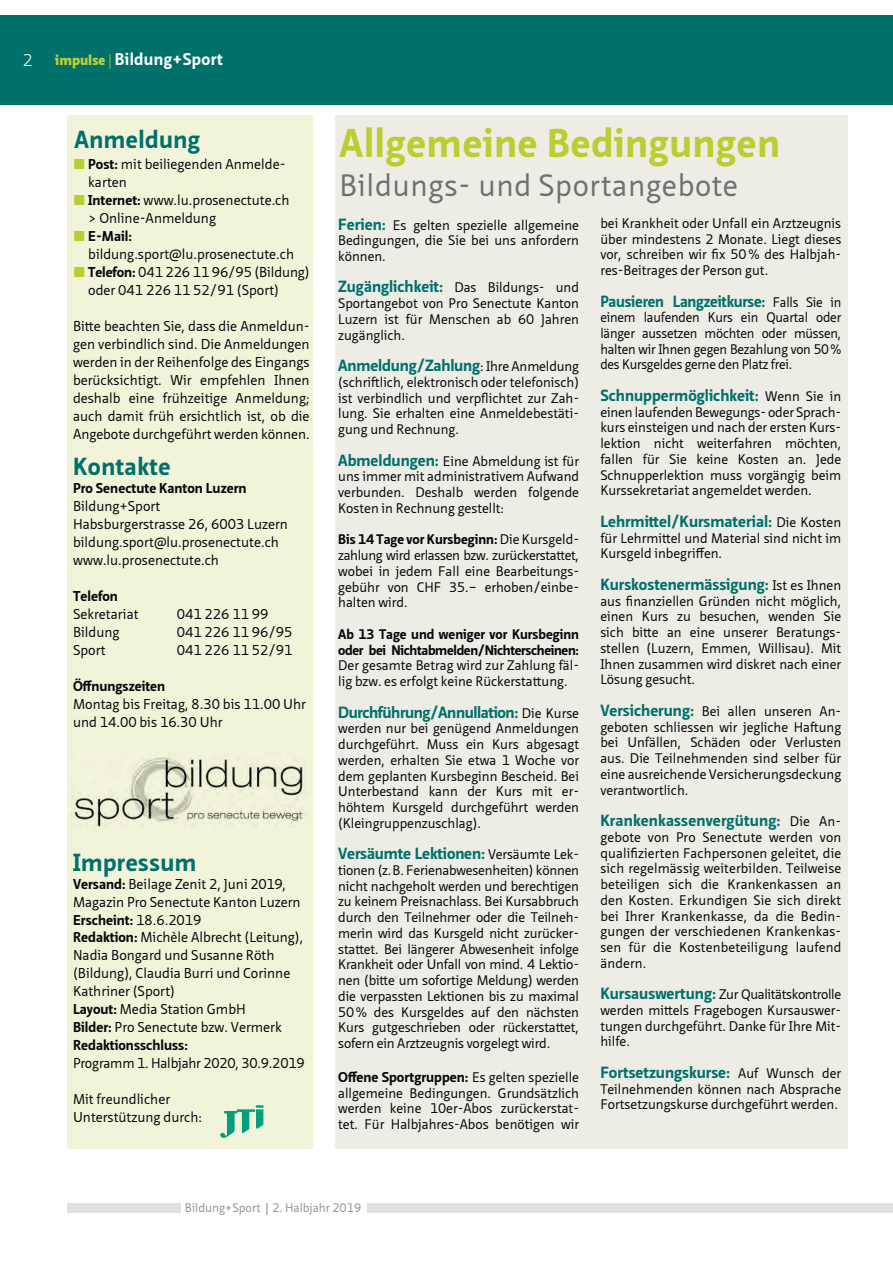
<style>
.page{position:relative;width:893px;height:1263px;background:#fff}
.page>*{position:absolute;margin:0;border:0;box-sizing:border-box;transform-origin:0 0}
.t1{font:700 39px "Neue Sans Pro";letter-spacing:.02em;color:#bccd31}
.t2{font:30px "Neue Sans Pro";letter-spacing:.02em;color:#707072}
.t3{font:700 24px "Neue Sans Pro";letter-spacing:.02em;color:#00706b}
.t4{font:700 16.5px "Neue Sans Pro";letter-spacing:.02em;color:#fff}
.t5{font:300 16.5px "Neue Sans Pro";color:#fff}
.t6{font:700 15.75px "Neue Sans Pro";color:#00706b}
.t7{font:700 15.75px "Neue Sans Pro";letter-spacing:-.025em;color:#00706b}
.t8{font:13.8px/18px "Neue Sans Pro";color:#040809}
.t9{font:700 13.8px "Neue Sans Pro";color:#040809}
.t10{font:13.5px/15.8px "Neue Sans Pro";color:#040809;text-align:justify}
.t11{font:700 13.5px/15.8px "Neue Sans Pro";letter-spacing:-.025em;color:#040809}
.t12{font:12px "Neue Sans Pro";color:#919294}
.s1{font-weight:900;font-size:13.8px;color:#bccd31}
.s2{font-weight:300;font-size:13.8px;color:#bccd31}
.s3{font-weight:700}
.s4{font-weight:400;font-size:13.5px;color:#040809}
.s5{font-weight:700;font-size:15.75px;color:#00706b}
.s6{font-weight:400;font-size:13.5px}
.s7{font-weight:300;font-size:11.4px;color:#57585a}
</style>
<div class="page">
<div style="left:367px;top:1203px;width:526px;height:9px;background:#e0e0e1"></div>
<div style="left:67px;top:1203px;width:114px;height:9px;background:#e0e0e1"></div>
<div style="left:67px;top:115px;width:246px;height:1034px;background:#f2f4da"></div>
<div style="left:0;top:15px;width:893px;height:90px;background:#00706b"></div>
<div style="left:335px;top:115px;width:513px;height:1034px;background:#edece5"></div>
<svg style="left:220px;top:1105px;width:44px;height:33px"></svg>
<img style="left:71px;top:757px;width:234px;height:71px">
<p class="t5" style="left:23px;top:51px;width:11px">2</p>
<p class="t4" style="left:55px;top:52px;width:169px"><span class="s1">impulse</span> <span class="s2">|</span> Bildung+Sport</p>
<h3 class="t3" style="left:74px;top:129px;width:127px">Anmeldung</h3>
<h1 class="t1" style="left:340px;top:127px;width:442px">Allgemeine Bedingungen</h1>
<h2 class="t2" style="left:340px;top:173px;width:400px">Bildungs- und Sportangebote</h2>
<p class="t8" style="left:88px;top:156px;width:203px"><span class="s3">Post:</span> mit beiliegenden Anmelde&shy;karten<br><span class="s3">Internet:</span> www.lu.prosenectute.ch &gt; Online-Anmeldung</p>
<p class="t9" style="left:88px;top:230px;width:45px">E-Mail:</p>
<p class="t8" style="left:88px;top:246px;width:223px">bildung.sport@lu.prosenectute.ch<br><span class="s3">Telefon:</span> 041 226 11 96/95 (Bildung) oder 041 226 11 52/91 (Sport)</p>
<p class="t8" style="left:73px;top:318px;width:238px;text-align:justify">Bitte beachten Sie, dass die Anmeldun&shy;gen verbindlich sind. Die Anmeldungen werden in der Reihenfolge des Eingangs berücksichtigt. Wir empfehlen Ihnen deshalb eine frühzeitige Anmeldung; auch damit früh ersichtlich ist, ob die Angebote durchgeführt werden können.</p>
<h3 class="t3" style="left:73px;top:456px;width:99px">Kontakte</h3>
<p class="t9" style="left:73px;top:482px;width:175px">Pro Senectute Kanton Luzern</p>
<p class="t8" style="left:73px;top:498px;width:216px">Bildung+Sport<br>Habsburgerstrasse 26, 6003 Luzern bildung.sport@lu.prosenectute.ch www.lu.prosenectute.ch</p>
<p class="t9" style="left:73px;top:590px;width:46px">Telefon</p>
<p class="t8" style="left:73px;top:606px;width:67px">Sekretariat</p>
<p class="t8" style="left:177px;top:606px;width:93px">041 226 11 99</p>
<p class="t8" style="left:73px;top:624px;width:48px">Bildung</p>
<p class="t8" style="left:177px;top:624px;width:117px">041 226 11 96/95</p>
<p class="t8" style="left:73px;top:642px;width:34px">Sport</p>
<p class="t8" style="left:177px;top:642px;width:117px">041 226 11 52/91</p>
<p class="t9" style="left:73px;top:680px;width:94px">Öffnungszeiten</p>
<p class="t8" style="left:73px;top:696px;width:234px">Montag bis Freitag, 8.30 bis 11.00 Uhr und 14.00 bis 16.30 Uhr</p>
<p class="t10" style="left:600px;top:216px;width:242px">bei Krankheit oder Unfall ein Arztzeugnis über mindestens 2 Monate. Liegt dieses vor, schreiben wir fix 50 % des Halbjah&shy;res-Beitrages der Person gut.</p>
<p class="t6" style="left:600px;top:294px;width:242px">Pausieren Langzeitkurse: <span class="s4">Falls Sie in</span></p>
<p class="t10" style="left:600px;top:311px;width:242px">einem laufenden Kurs ein Quartal oder länger aussetzen möchten oder müssen, halten wir Ihnen gegen Bezahlung von 50 % des Kursgeldes gerne den Platz frei.</p>
<p class="t6" style="left:600px;top:389px;width:242px">Schnuppermöglichkeit: <span class="s4">Wenn Sie in</span></p>
<p class="t10" style="left:600px;top:405px;width:242px">einen laufenden Bewegungs- oder Sprach&shy;kurs einsteigen und nach der ersten Kurs&shy;lektion nicht weiterfahren möchten, fallen für Sie keine Kosten an. Jede Schnupperlektion muss vorgängig beim Kurssekretariat angemeldet werden.</p>
<p class="t6" style="left:600px;top:515px;width:242px">Lehrmittel/Kursmaterial: <span class="s4">Die Kosten</span></p>
<p class="t10" style="left:600px;top:531px;width:242px">für Lehrmittel und Material sind nicht im<br>Kursgeld inbegriffen.</p>
<p class="t6" style="left:600px;top:578px;width:242px">Kurskostenermässigung: <span class="s4">Ist es Ihnen</span></p>
<p class="t10" style="left:600px;top:594px;width:242px">aus finanziellen Gründen nicht möglich, einen Kurs zu besuchen, wenden Sie sich bitte an eine unserer Beratungs&shy;stellen (Luzern, Emmen, Willisau). Mit Ihnen zusammen wird diskret nach einer Lösung gesucht.</p>
<p class="t10" style="left:600px;top:704px;width:242px"><span class="s5">Versicherung:</span> Bei allen unseren An&shy;geboten schliessen wir jegliche Haftung bei Unfällen, Schäden oder Verlusten aus. Die Teilnehmenden sind selber für eine ausreichende Versicherungsdeckung verantwortlich.</p>
<p class="t6" style="left:600px;top:814px;width:242px">Krankenkassenvergütung: <span class="s4">Die An-</span></p>
<p class="t10" style="left:600px;top:830px;width:242px">gebote von Pro Senectute werden von qualifizierten Fachpersonen geleitet, die sich regelmässig weiterbilden. Teilweise beteiligen sich die Krankenkassen an den Kosten. Erkundigen Sie sich direkt bei Ihrer Krankenkasse, da die Bedin&shy;gungen der verschiedenen Krankenkas&shy;sen für die Kostenbeteiligung laufend ändern.</p>
<p class="t10" style="left:600px;top:988px;width:242px"><span class="s5">Kursauswertung:</span> Zur Qualitätskontrolle werden mittels Fragebogen Kursauswer&shy;tungen durchgeführt. Danke für Ihre Mit&shy;hilfe.</p>
<p class="t6" style="left:600px;top:1066px;width:242px">Fortsetzungskurse: <span class="s4">Auf Wunsch der</span></p>
<p class="t10" style="left:600px;top:1082px;width:242px">Teilnehmenden können nach Absprache<br>Fortsetzungskurse durchgeführt werden.</p>
<p class="t10" style="left:338px;top:218px;width:242px"><span class="s5">Ferien:</span> Es gelten spezielle allgemeine Bedingungen, die Sie bei uns anfordern können.</p>
<p class="t6" style="left:338px;top:280px;width:242px">Zugänglichkeit: <span class="s4">Das Bildungs- und</span></p>
<p class="t10" style="left:338px;top:297px;width:242px">Sportangebot von Pro Senectute Kanton Luzern ist für Menschen ab 60 Jahren zugänglich.</p>
<p class="t6" style="left:338px;top:359px;width:242px">Anmeldung/Zahlung<span class="s4">: Ihre Anmeldung</span></p>
<p class="t10" style="left:338px;top:375px;width:242px">(schriftlich, elektronisch oder telefonisch) ist verbindlich und verpflichtet zur Zah&shy;lung. Sie erhalten eine Anmeldebestäti&shy;gung und Rechnung.</p>
<p class="t10" style="left:338px;top:454px;width:242px"><span class="s5">Abmeldungen:</span> Eine Abmeldung ist für uns immer mit administrativem Aufwand verbunden. Deshalb werden folgende Kosten in Rechnung gestellt:</p>
<p class="t10" style="left:338px;top:533px;width:242px"><span class="s3">Bis 14 Tage vor Kursbeginn:</span> Die Kursgeld&shy;zahlung wird erlassen bzw. zurückerstattet, wobei in jedem Fall eine Bearbeitungs&shy;gebühr von CHF 35.– erhoben/einbe&shy;halten wird.</p>
<p class="t11" style="left:338px;top:627px;width:242px">Ab 13 Tage und weniger vor Kursbeginn oder bei Nichtabmelden/Nichterscheinen:</p>
<p class="t10" style="left:338px;top:659px;width:242px">Der gesamte Betrag wird zur Zahlung fäl&shy;lig bzw. es erfolgt keine Rückerstattung.</p>
<p class="t7" style="left:338px;top:705px;width:242px">Durchführung/Annullation: <span class="s4">Die Kurse</span></p>
<p class="t10" style="left:338px;top:722px;width:242px">werden nur bei genügend Anmeldungen durchgeführt. Muss ein Kurs abgesagt werden, erhalten Sie etwa 1 Woche vor dem geplanten Kursbeginn Bescheid. Bei Unterbestand kann der Kurs mit er&shy;höhtem Kursgeld durchgeführt werden (Kleingruppenzuschlag).</p>
<p class="t6" style="left:338px;top:847px;width:242px">Versäumte Lektionen: <span class="s4">Versäumte Lek-</span></p>
<p class="t10" style="left:338px;top:863px;width:242px">tionen (z. B. Ferienabwesenheiten) können nicht nachgeholt werden und berechtigen zu keinem Preisnachlass. Bei Kursabbruch durch den Teilnehmer oder die Teilneh&shy;merin wird das Kursgeld nicht zurücker&shy;stattet. Bei längerer Abwesenheit infolge Krankheit oder Unfall von mind. 4 Lektio&shy;nen (bitte um sofortige Meldung) werden die verpassten Lektionen bis zu maximal 50 % des Kursgeldes auf den nächsten Kurs gutgeschrieben oder rückerstattet, sofern ein Arztzeugnis vorgelegt wird.</p>
<p class="t9" style="left:338px;top:1071px;width:242px">Offene Sportgruppen: <span class="s6">Es gelten spezielle</span></p>
<p class="t10" style="left:338px;top:1086px;width:242px">allgemeine Bedingungen. Grundsätzlich werden keine 10er-Abos zurückerstat&shy;tet. Für Halbjahres-Abos benötigen wir</p>
<h3 class="t3" style="left:73px;top:852px;width:125px">Impressum</h3>
<p class="t8" style="left:73px;top:876px;width:232px"><span class="s3">Versand:</span> Beilage Zenit 2, Juni 2019,<br>Magazin Pro Senectute Kanton Luzern<br><span class="s3">Erscheint:</span> 18.6.2019<br><span class="s3">Redaktion:</span> Michèle Albrecht (Leitung),<br>Nadia Bongard und Susanne Röth (Bildung), Claudia Burri und Corinne<br>Kathriner (Sport)<br><span class="s3">Layout:</span> Media Station GmbH<br><span class="s3">Bilder:</span> Pro Senectute bzw. Vermerk<br><span class="s3">Redaktionsschluss:</span></p>
<p class="t8" style="left:73px;top:1056px;width:233px">Programm 1. Halbjahr 2020, 30.9.2019</p>
<p class="t8" style="left:73px;top:1092px;width:131px">Mit freundlicher<br>Unterstützung durch:</p>
<p class="t12" style="left:185px;top:1203px;width:178px">Bildung+Sport <span class="s7">|</span> 2. Halbjahr 2019</p>
</div>
